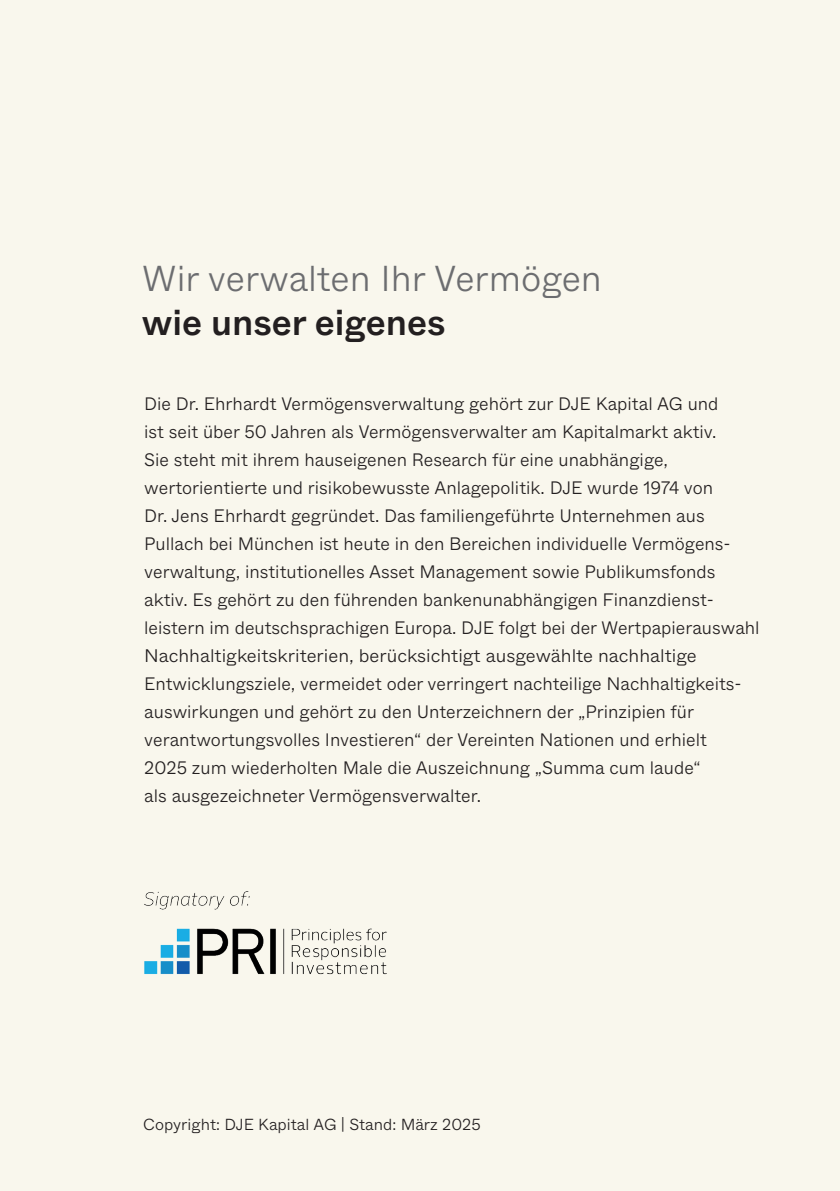
<style>
.page{position:relative;width:840px;height:1191px;background:#fff}
.page>*{position:absolute;margin:0;border:0;box-sizing:border-box;transform-origin:0 0}
.t1{font:300 36px "ABC Whyte";color:#6c6d70}
.t2{font:500 36px "ABC Whyte";color:#231f20}
.t3{font:300 18.2px "ABC Whyte";color:#231f20}
.t4{font:300 18px/28px "ABC Whyte";color:#231f20}
.t5{font:300 16px "ABC Whyte";color:#231f20}
</style>
<div class="page">
<div style="left:0;top:0;width:839px;height:1191px;background:#f9f7ed"></div>
<img style="left:144px;top:891px;width:243px;height:84px">
<h1 class="t1" style="left:142px;top:255px;width:461px">Wir verwalten Ihr Vermögen</h1>
<h1 class="t2" style="left:142px;top:299px;width:305px">wie unser eigenes</h1>
<p class="t4" style="left:144px;top:390px;width:616px">Die Dr. Ehrhardt Vermögensverwaltung gehört zur DJE Kapital AG und<br>ist seit über 50 Jahren als Vermögensverwalter am Kapitalmarkt aktiv.<br>Sie steht mit ihrem hauseigenen Research für eine unabhängige, wertorientierte und risikobewusste Anlagepolitik. DJE wurde 1974 von<br>Dr. Jens Ehrhardt gegründet. Das familiengeführte Unternehmen aus Pullach bei München ist heute in den Bereichen individuelle Vermögens&shy;verwaltung, institutionelles Asset Management sowie Publikumsfonds aktiv. Es gehört zu den führenden bankenunabhängigen Finanzdienst&shy;leistern im deutschsprachigen Europa. DJE folgt bei der Wertpapierauswahl</p>
<p class="t3" style="left:144px;top:644px;width:553px">Nachhaltigkeitskriterien, berücksichtigt ausgewählte nachhaltige</p>
<p class="t4" style="left:144px;top:670px;width:596px">Entwicklungsziele, vermeidet oder verringert nachteilige Nachhaltigkeits&shy;auswirkungen und gehört zu den Unterzeichnern der „Prinzipien für verantwortungsvolles Investieren“ der Vereinten Nationen und erhielt 2025 zum wiederholten Male die Auszeichnung „Summa cum laude“<br>als ausgezeichneter Vermögensverwalter.</p>
<p class="t5" style="left:143px;top:1114px;width:339px">Copyright: DJE Kapital AG | Stand: März 2025</p>
</div>
